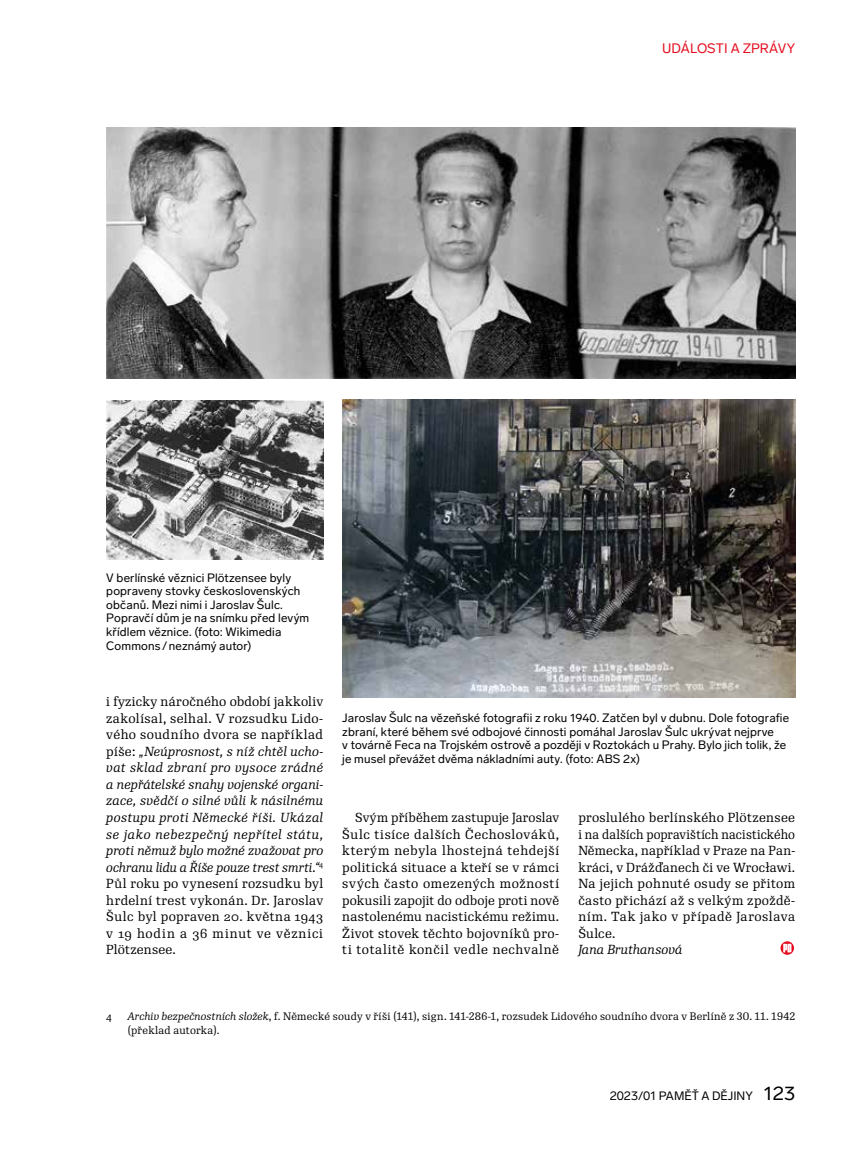
<style>
.page{position:relative;width:859px;height:1149px;background:#fff}
.page>*{position:absolute;margin:0;border:0;box-sizing:border-box;transform-origin:0 0}
.t1{font:13.5px "Lab Grotesque";color:#e40e20}
.t2{font:12.75px/16.5px "Re Public Std";letter-spacing:.04em;color:#000;text-align:justify}
.t3{font:italic 12.75px/16.5px "Re Public Std";letter-spacing:.01em;color:#000;text-align:justify}
.t4{font:12px/13.5px "Lab Grotesque";letter-spacing:.01em;color:#000}
.t5{font:10.5px/14.4px "Re Public";letter-spacing:.02em;color:#000}
.t6{font:10.5px "Re Public Std";color:#000}
.s1{font-style:normal}
.s2{font-style:italic}
.s3{font-size:19.5px}
</style>
<div class="page">
<img style="left:106px;top:128px;width:689px;height:250px">
<img style="left:342px;top:400px;width:453px;height:297px">
<img style="left:106px;top:400px;width:217px;height:159px">
<svg style="left:780px;top:941px;width:14px;height:13px"></svg>
<svg style="left:783px;top:943px;width:8px;height:9px"></svg>
<p class="t1" style="left:662px;top:39px;width:134px">UDÁLOSTI A ZPRÁVY</p>
<p class="t4" style="left:106px;top:570px;width:205px">V berlínské věznici Plötzensee byly popraveny stovky československých občanů. Mezi nimi i Jaroslav Šulc.<br>Popravčí dům je na snímku před levým křídlem věznice. (foto: Wikimedia Commons /neznámý autor)</p>
<p class="t3" style="left:106px;top:693px;width:218px"><span class="s1">i fyzicky náročného období jakkoliv zakolísal, selhal. V rozsudku Lido&shy;vého soudního dvora se například píše:</span> „Neúprosnost, s níž chtěl ucho&shy;vat sklad zbraní pro vysoce zrádné a nepřátelské snahy vojenské organi&shy;zace, svědčí o silné vůli k násilnému postupu proti Německé říši. Ukázal se jako nebezpečný nepřítel státu, proti němuž bylo možné zvažovat pro ochranu lidu a Říše pouze trest smrti.“<sup>4<br></sup><span class="s1">Půl roku po vynesení rozsudku byl hrdelní trest vykonán. Dr. Jaroslav Šulc byl popraven 20. května 1943 v 19 hodin a 36 minut ve věznici Plötzensee.</span></p>
<p class="t4" style="left:342px;top:711px;width:448px">Jaroslav Šulc na vězeňské fotografii z roku 1940. Zatčen byl v dubnu. Dole fotografie zbraní, které během své odbojové činnosti pomáhal Jaroslav Šulc ukrývat nejprve<br>v továrně Feca na Trojském ostrově a později v Roztokách u Prahy. Bylo jich tolik, že je musel převážet dvěma nákladními auty. (foto: ABS 2x)</p>
<p class="t2" style="left:342px;top:809px;width:218px;text-indent:13px">Svým příběhem zastupuje Jaroslav Šulc tisíce dalších Čechoslováků, kterým nebyla lhostejná tehdejší politická situace a kteří se v rámci svých často omezených možností pokusili zapojit do odboje proti nově nastolenému nacistickému režimu.<br>Život stovek těchto bojovníků pro&shy;ti totalitě končil vedle nechvalně</p>
<p class="t2" style="left:578px;top:809px;width:218px">proslulého berlínského Plötzensee i na dalších popravištích nacistického Německa, například v Praze na Pan&shy;kráci, v Drážďanech či ve Wrocławi.<br>Na jejich pohnuté osudy se přitom často přichází až s velkým zpoždě&shy;ním. Tak jako v případě Jaroslava Šulce.</p>
<p class="t3" style="left:578px;top:941px;width:106px">Jana Bruthansová</p>
<p class="t6" style="left:106px;top:1008px;width:7px">4</p>
<p class="t5" style="left:128px;top:1008px;width:669px"><span class="s2">Archiv bezpečnostních složek</span>, f. Německé soudy v říši (141), sign. 141-286-1, rozsudek Lidového soudního dvora v Berlíně z 30. 11. 1942 (překlad autorka).</p>
<p class="t4" style="left:610px;top:1088px;width:187px">2023/01 PAMĚŤ A DĚJINY <span class="s3">123</span></p>
</div>
